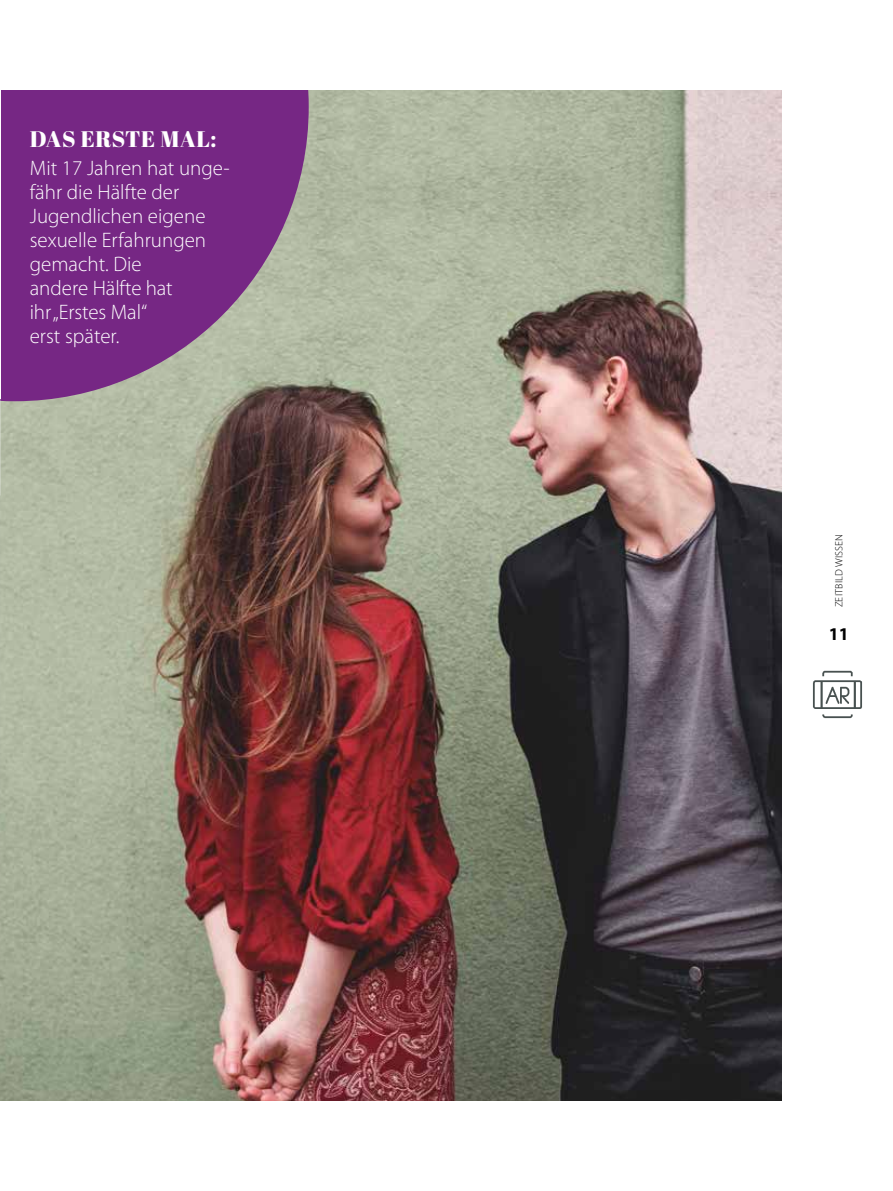
<style>
.page{position:relative;width:893px;height:1191px;background:#fff}
.page>*{position:absolute;margin:0;border:0;box-sizing:border-box;transform-origin:0 0}
.t1{font:22.5px "Abril Fatface";letter-spacing:.025em;color:#fff}
.t2{font:300 21px/24px "Myriad Pro";color:#fff}
.t3{font:700 18px "Myriad Pro";color:#000}
.t4{font:300 10.5px "Myriad Pro";letter-spacing:.02em;color:#000}
</style>
<div class="page">
<img style="left:812px;top:670px;width:51px;height:49px">
<img style="left:0;top:90px;width:781px;height:1010px">
<svg style="left:0;top:90px;width:309px;height:311px"></svg>
<p class="t1" style="left:30px;top:123px;width:188px">DAS ERSTE MAL:</p>
<p class="t2" style="left:30px;top:156px;width:202px">Mit 17 Jahren hat unge&shy;fähr die Hälfte der<br>Jugendlichen eigene sexuelle Erfahrungen gemacht. Die<br>andere Hälfte hat<br>ihr „Erstes Mal“<br>erst später.</p>
<p class="t4" style="left:833px;top:607px;width:75px;rotate:-90deg">ZEITBILD WISSEN</p>
<p class="t3" style="left:829px;top:622px;width:21px">11</p>
</div>
